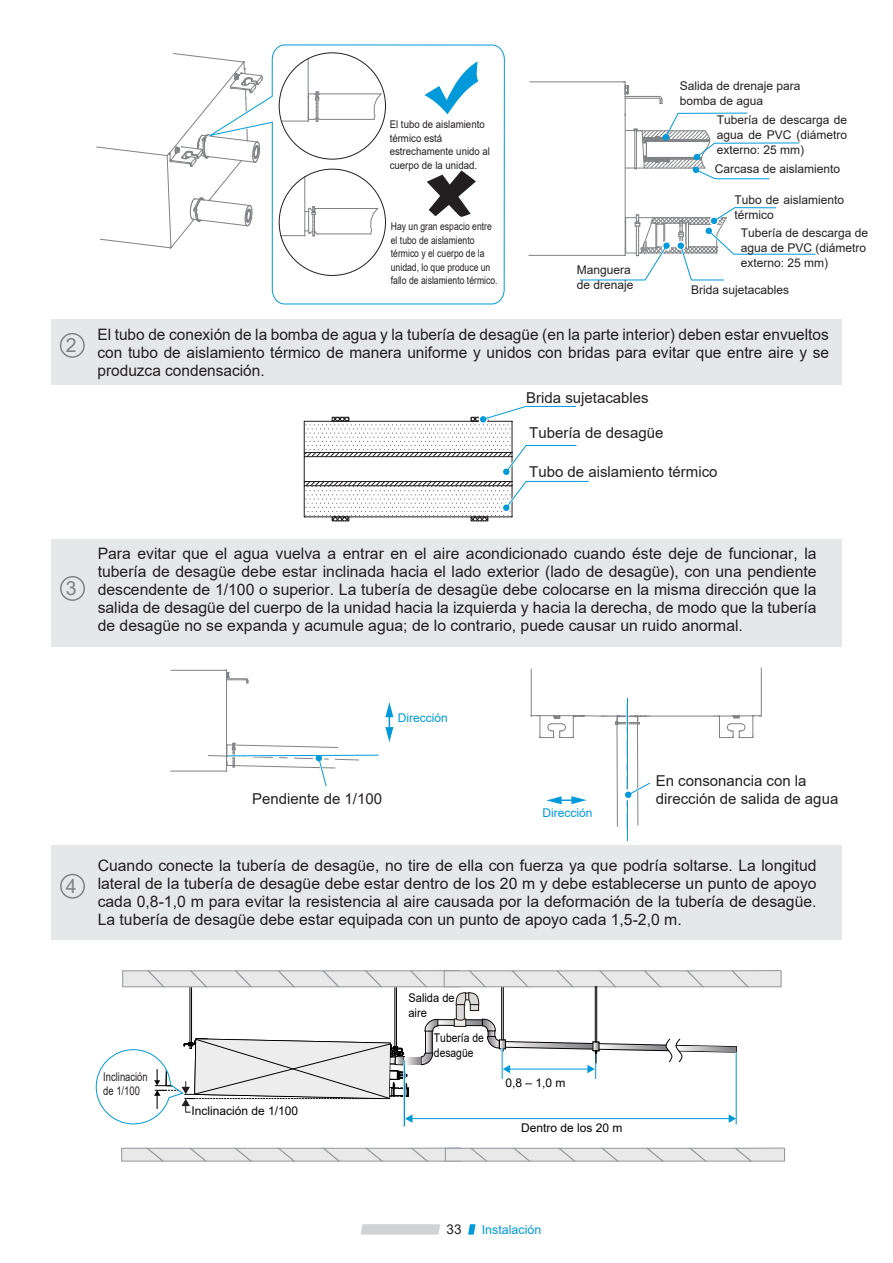
<style>
.page{position:relative;width:893px;height:1263px;background:#fff}
.page>*{position:absolute;margin:0;border:0;box-sizing:border-box;transform-origin:0 0}
.t1{font:19.5px "Arial";color:#808285}
.t2{font:15.75px/18px "Arial";color:#231f20;text-align:justify}
.t3{font:15px/18px "Arial";color:#231f20}
.t4{font:13.5px "Arial";color:#231f20}
.t5{font:12.45px "Arial";color:#0099da}
.t6{font:12px/15px "Arial";color:#231f20}
.t7{font:12px "Arial";color:#030303}
.t8{font:12px/14.4px "Arial";color:#231f20;scale:.78 1}
.t9{font:12px "Arial";color:#0099da}
.t10{font:12px/14.4px "Arial";color:#030303;scale:.86 1}
.t11{font:12px/14.4px "Arial";color:#030303;scale:.92 1}
.t12{font:10.65px/13.5px "Arial";color:#231f20;scale:.81 1}
.t13{font:10.65px/13.5px "Arial";color:#231f20;scale:.91 1}
</style>
<div class="page">
<svg style="left:361px;top:1224px;width:79px;height:10px"></svg>
<svg style="left:468px;top:1224px;width:7px;height:10px"></svg>
<svg style="left:96px;top:53px;width:104px;height:196px"></svg>
<svg style="left:206px;top:44px;width:299px;height:261px"></svg>
<hr style="left:320px;top:119px;width:54px;height:1px;background:#808285">
<hr style="left:319px;top:93px;width:62px;height:1px;background:#808285">
<hr style="left:308px;top:59px;width:1px;height:62px;background:#808285">
<svg style="left:373px;top:93px;width:9px;height:27px"></svg>
<svg style="left:282px;top:92px;width:39px;height:30px"></svg>
<hr style="left:317px;top:233px;width:54px;height:1px;background:#808285">
<hr style="left:316px;top:208px;width:62px;height:1px;background:#808285">
<hr style="left:304px;top:177px;width:1px;height:59px;background:#808285">
<svg style="left:370px;top:207px;width:9px;height:28px"></svg>
<svg style="left:281px;top:206px;width:37px;height:30px"></svg>
<hr style="left:530px;top:81px;width:94px;height:1px;background:#808285">
<hr style="left:625px;top:82px;width:1px;height:173px;background:#808285">
<hr style="left:529px;top:255px;width:96px;height:1px;background:#808285">
<hr style="left:625px;top:96px;width:34px;height:1px;background:#808285">
<hr style="left:625px;top:98px;width:34px;height:1px;background:#808285">
<svg style="left:624px;top:81px;width:5px;height:14px"></svg>
<svg style="left:658px;top:96px;width:5px;height:8px"></svg>
<svg style="left:579px;top:205px;width:237px;height:76px"></svg>
<svg style="left:427px;top:170px;width:49px;height:47px"></svg>
<svg style="left:424px;top:61px;width:54px;height:53px"></svg>
<svg style="left:625px;top:112px;width:175px;height:68px"></svg>
<div style="left:51px;top:320px;width:791px;height:65px;background:#e6e7e9"></div>
<svg style="left:60px;top:333px;width:25px;height:25px"></svg>
<hr style="left:637px;top:722px;width:1px;height:103px;background:#808285">
<hr style="left:617px;top:723px;width:1px;height:103px;background:#808285">
<hr style="left:650px;top:716px;width:64px;height:1px;background:#808285">
<hr style="left:531px;top:669px;width:1px;height:47px;background:#808285">
<svg style="left:714px;top:715px;width:48px;height:23px"></svg>
<hr style="left:761px;top:668px;width:1px;height:48px;background:#808285">
<svg style="left:531px;top:705px;width:119px;height:52px"></svg>
<hr style="left:171px;top:670px;width:55px;height:1px;background:#808285">
<hr style="left:226px;top:670px;width:1px;height:101px;background:#808285">
<hr style="left:171px;top:771px;width:55px;height:1px;background:#808285">
<svg style="left:227px;top:671px;width:22px;height:12px"></svg>
<hr style="left:626px;top:698px;width:2px;height:143px;background:#fff">
<hr style="left:627px;top:698px;width:1px;height:143px;background:#0099da">
<svg style="left:625px;top:777px;width:25px;height:30px"></svg>
<svg style="left:208px;top:702px;width:185px;height:85px"></svg>
<svg style="left:547px;top:796px;width:39px;height:8px"></svg>
<div style="left:51px;top:539px;width:791px;height:108px;background:#e6e7e9"></div>
<svg style="left:60px;top:576px;width:25px;height:25px"></svg>
<svg style="left:303px;top:405px;width:286px;height:117px"></svg>
<div style="left:51px;top:845px;width:791px;height:95px;background:#e6e7e9"></div>
<svg style="left:60px;top:874px;width:25px;height:25px"></svg>
<svg style="left:121px;top:1147px;width:664px;height:15px;background:#dcdcdc"></svg>
<hr style="left:404px;top:1060px;width:1px;height:66px;background:#0099da">
<svg style="left:95px;top:970px;width:687px;height:155px"></svg>
<p class="t1" style="left:66px;top:332px;width:12px">2</p>
<p class="t13" style="left:390px;top:118px;width:112px">El tubo de aislamiento térmico está estrechamente unido al cuerpo de la unidad.</p>
<p class="t12" style="left:391px;top:219px;width:133px">Hay un gran espacio entre el tubo de aislamiento térmico y el cuerpo de la unidad, lo que produce un fallo de aislamiento térmico.</p>
<p class="t6" style="left:577px;top:263px;width:58px">Manguera de drenaje</p>
<p class="t6" style="left:680px;top:78px;width:122px">Salida de drenaje para bomba de agua</p>
<p class="t6" style="left:717px;top:112px;width:132px;text-align:justify">Tubería de descarga de agua de PVC (diámetro externo: 25 mm)</p>
<p class="t6" style="left:715px;top:161px;width:127px">Carcasa de aislamiento</p>
<p class="t6" style="left:734px;top:192px;width:111px">Tubo de aislamiento térmico</p>
<p class="t6" style="left:741px;top:225px;width:129px">Tubería de descarga de agua de PVC (diámetro externo: 25 mm)</p>
<p class="t6" style="left:691px;top:282px;width:100px">Brida sujetacables</p>
<p class="t2" style="left:97px;top:326px;width:733px">El tubo de conexión de la bomba de agua y la tubería de desagüe (en la parte interior) deben estar envueltos con tubo de aislamiento térmico de manera uniforme y unidos con bridas para evitar que entre aire y se produzca condensación.</p>
<p class="t3" style="left:526px;top:388px;width:124px">Brida sujetacables</p>
<p class="t3" style="left:529px;top:424px;width:136px">Tubería de desagüe</p>
<p class="t3" style="left:529px;top:463px;width:190px">Tubo de aislamiento térmico</p>
<p class="t1" style="left:66px;top:575px;width:12px">3</p>
<p class="t2" style="left:98px;top:544px;width:720px">Para evitar que el agua vuelva a entrar en el aire acondicionado cuando éste deje de funcionar, la tubería de desagüe debe estar inclinada hacia el lado exterior (lado de desagüe), con una pendiente descendente de 1/100 o superior. La tubería de desagüe debe colocarse en la misma dirección que la salida de desagüe del cuerpo de la unidad hacia la izquierda y hacia la derecha, de modo que la tubería de desagüe no se expanda y acumule agua; de lo contrario, puede causar un ruido anormal.</p>
<p class="t1" style="left:66px;top:873px;width:12px">4</p>
<p class="t9" style="left:398px;top:710px;width:52px">Dirección</p>
<p class="t3" style="left:252px;top:789px;width:132px">Pendiente de 1/100</p>
<p class="t9" style="left:543px;top:805px;width:52px">Dirección</p>
<p class="t3" style="left:656px;top:771px;width:184px">En consonancia con la dirección de salida de agua</p>
<p class="t2" style="left:98px;top:857px;width:720px">Cuando conecte la tubería de desagüe, no tire de ella con fuerza ya que podría soltarse. La longitud lateral de la tubería de desagüe debe estar dentro de los 20 m y debe establecerse un punto de apoyo cada 0,8-1,0 m para evitar la resistencia al aire causada por la deformación de la tubería de desagüe.<br>La tubería de desagüe debe estar equipada con un punto de apoyo cada 1,5-2,0 m.</p>
<p class="t8" style="left:103px;top:1069px;width:58px">Inclinación de 1/100</p>
<p class="t7" style="left:191px;top:1102px;width:108px">Inclinación de 1/100</p>
<p class="t11" style="left:408px;top:991px;width:52px">Salida de aire</p>
<p class="t10" style="left:434px;top:1031px;width:59px">Tubería de desagüe</p>
<p class="t7" style="left:505px;top:1074px;width:62px">0,8 – 1,0 m</p>
<p class="t7" style="left:521px;top:1119px;width:103px">Dentro de los 20 m</p>
<p class="t4" style="left:447px;top:1220px;width:17px">33</p>
<p class="t5" style="left:482px;top:1221px;width:61px">Instalación</p>
</div>
